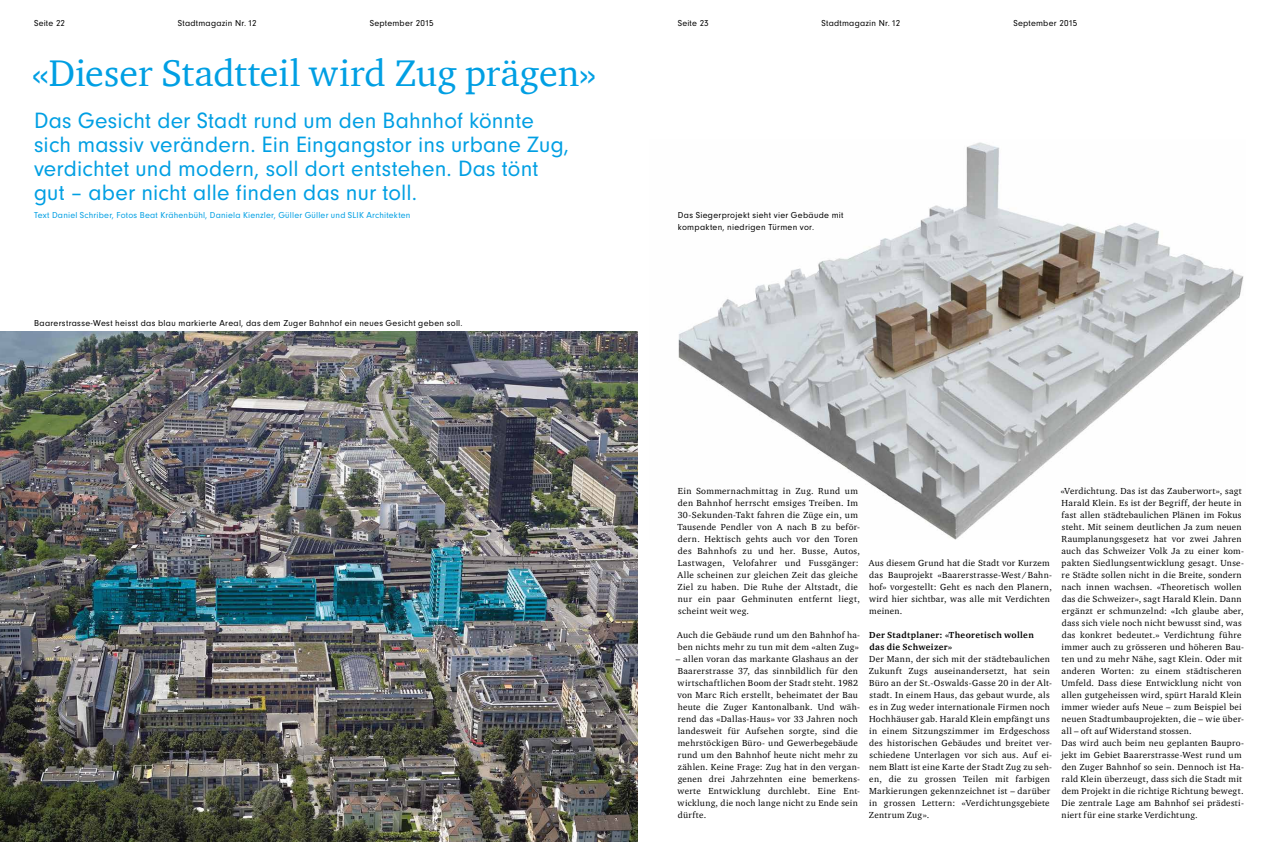
<style>
.page{position:relative;width:1276px;height:842px;background:#fff}
.page>*{position:absolute;margin:0;border:0;box-sizing:border-box;transform-origin:0 0}
.t1{font:38px "ITC Charter Com";color:#009fe3}
.t2{font:23px/24px "Neuzeit Gro";letter-spacing:.005em;color:#009fe3}
.t3{font:9px/12px "ITC Charter Com";letter-spacing:.03em;color:#000}
.t4{font:9px/12px "Neuzeit Gro";letter-spacing:.03em;color:#000}
.t5{font:9px "Neuzeit Gro";letter-spacing:.025em;color:#009fe3}
.t6{font:700 9px/12px "ITC Charter Com";letter-spacing:.04em;color:#000}
</style>
<div class="page">
<img style="left:678px;top:142px;width:566px;height:397px">
<img style="left:0;top:332px;width:638px;height:510px">
<p class="t4" style="left:34px;top:17px;width:33px">Seite 22</p>
<p class="t4" style="left:178px;top:17px;width:80px">Stadtmagazin Nr. 12</p>
<p class="t4" style="left:370px;top:17px;width:65px">September 2015</p>
<p class="t4" style="left:677px;top:17px;width:33px">Seite 23</p>
<p class="t4" style="left:821px;top:17px;width:80px">Stadtmagazin Nr. 12</p>
<p class="t4" style="left:1013px;top:17px;width:65px">September 2015</p>
<h1 class="t1" style="left:32px;top:49px;width:565px">«Dieser Stadtteil wird Zug prägen»</h1>
<h2 class="t2" style="left:34px;top:109px;width:536px">Das Gesicht der Stadt rund um den Bahnhof könnte sich massiv verändern. Ein Eingangstor ins urbane Zug, verdichtet und modern, soll dort entstehen. Das tönt gut – aber nicht alle finden das nur toll.</h2>
<p class="t5" style="left:34px;top:210px;width:378px">Text Daniel Schriber, Fotos Beat Krähenbühl, Daniela Kienzler, Güller Güller und SLIK Architekten</p>
<p class="t4" style="left:678px;top:209px;width:167px">Das Siegerprojekt sieht vier Gebäude mit kompakten, niedrigen Türmen vor.</p>
<p class="t4" style="left:34px;top:317px;width:430px">Baarerstrasse-West heisst das blau markierte Areal, das dem Zuger Bahnhof ein neues Gesicht geben soll.</p>
<p class="t3" style="left:677px;top:485px;width:184px">Ein Sommernachmittag in Zug. Rund um den Bahnhof herrscht emsiges Treiben. Im 30-Sekunden-Takt fahren die Züge ein, um Tausende Pendler von A nach B zu beför&shy;dern. Hektisch gehts auch vor den Toren des Bahnhofs zu und her. Busse, Autos, Lastwagen, Velofahrer und Fussgänger:<br>Alle scheinen zur gleichen Zeit das gleiche Ziel zu haben. Die Ruhe der Altstadt, die nur ein paar Gehminuten entfernt liegt, scheint weit weg.</p>
<p class="t3" style="left:677px;top:629px;width:184px">Auch die Gebäude rund um den Bahnhof ha&shy;ben nichts mehr zu tun mit dem «alten Zug»</p>
<p class="t3" style="left:675px;top:653px;width:186px">– allen voran das markante Glashaus an der Baarerstrasse 37, das sinnbildlich für den wirtschaftlichen Boom der Stadt steht. 1982 von Marc Rich erstellt, beheimatet der Bau heute die Zuger Kantonalbank. Und wäh&shy;rend das «Dallas-Haus» vor 33 Jahren noch landesweit für Aufsehen sorgte, sind die mehrstöckigen Büro- und Gewerbegebäude rund um den Bahnhof heute nicht mehr zu zählen. Keine Frage: Zug hat in den vergan&shy;genen drei Jahrzehnten eine bemerkens&shy;werte Entwicklung durchlebt. Eine Ent&shy;wicklung, die noch lange nicht zu Ende sein dürfte.</p>
<p class="t3" style="left:868px;top:557px;width:185px">Aus diesem Grund hat die Stadt vor Kurzem das Bauprojekt «Baarerstrasse-West / Bahn&shy;hof» vorgestellt: Geht es nach den Planern, wird hier sichtbar, was alle mit Verdichten meinen.</p>
<p class="t6" style="left:869px;top:629px;width:166px">Der Stadtplaner: «Theoretisch wollen das die Schweizer»</p>
<p class="t3" style="left:869px;top:653px;width:185px">Der Mann, der sich mit der städtebaulichen Zukunft Zugs auseinandersetzt, hat sein Büro an der St.-Oswalds-Gasse 20 in der Alt&shy;stadt. In einem Haus, das gebaut wurde, als es in Zug weder internationale Firmen noch Hochhäuser gab. Harald Klein empfängt uns in einem Sitzungszimmer im Erdgeschoss des historischen Gebäudes und breitet ver&shy;schiedene Unterlagen vor sich aus. Auf ei&shy;nem Blatt ist eine Karte der Stadt Zug zu seh&shy;en, die zu grossen Teilen mit farbigen Markierungen gekennzeichnet ist – darüber in grossen Lettern: «Verdichtungsgebiete Zentrum Zug».</p>
<p class="t3" style="left:1060px;top:485px;width:185px">«Verdichtung. Das ist das Zauberwort», sagt Harald Klein. Es ist der Begriff, der heute in fast allen städtebaulichen Plänen im Fokus steht. Mit seinem deutlichen Ja zum neuen Raumplanungsgesetz hat vor zwei Jahren auch das Schweizer Volk Ja zu einer kom&shy;pakten Siedlungsentwicklung gesagt. Unse&shy;re Städte sollen nicht in die Breite, sondern nach innen wachsen. «Theoretisch wollen das die Schweizer», sagt Harald Klein. Dann ergänzt er schmunzelnd: «Ich glaube aber, dass sich viele noch nicht bewusst sind, was das konkret bedeutet.» Verdichtung führe immer auch zu grösseren und höheren Bau&shy;ten und zu mehr Nähe, sagt Klein. Oder mit anderen Worten: zu einem städtischeren Umfeld. Dass diese Entwicklung nicht von allen gutgeheissen wird, spürt Harald Klein immer wieder aufs Neue – zum Beispiel bei neuen Stadtumbauprojekten, die – wie über&shy;all – oft auf Widerstand stossen.<br>Das wird auch beim neu geplanten Baupro&shy;jekt im Gebiet Baarerstrasse-West rund um den Zuger Bahnhof so sein. Dennoch ist Ha&shy;rald Klein überzeugt, dass sich die Stadt mit dem Projekt in die richtige Richtung bewegt.<br>Die zentrale Lage am Bahnhof sei prädesti&shy;niert für eine starke Verdichtung.</p>
</div>
